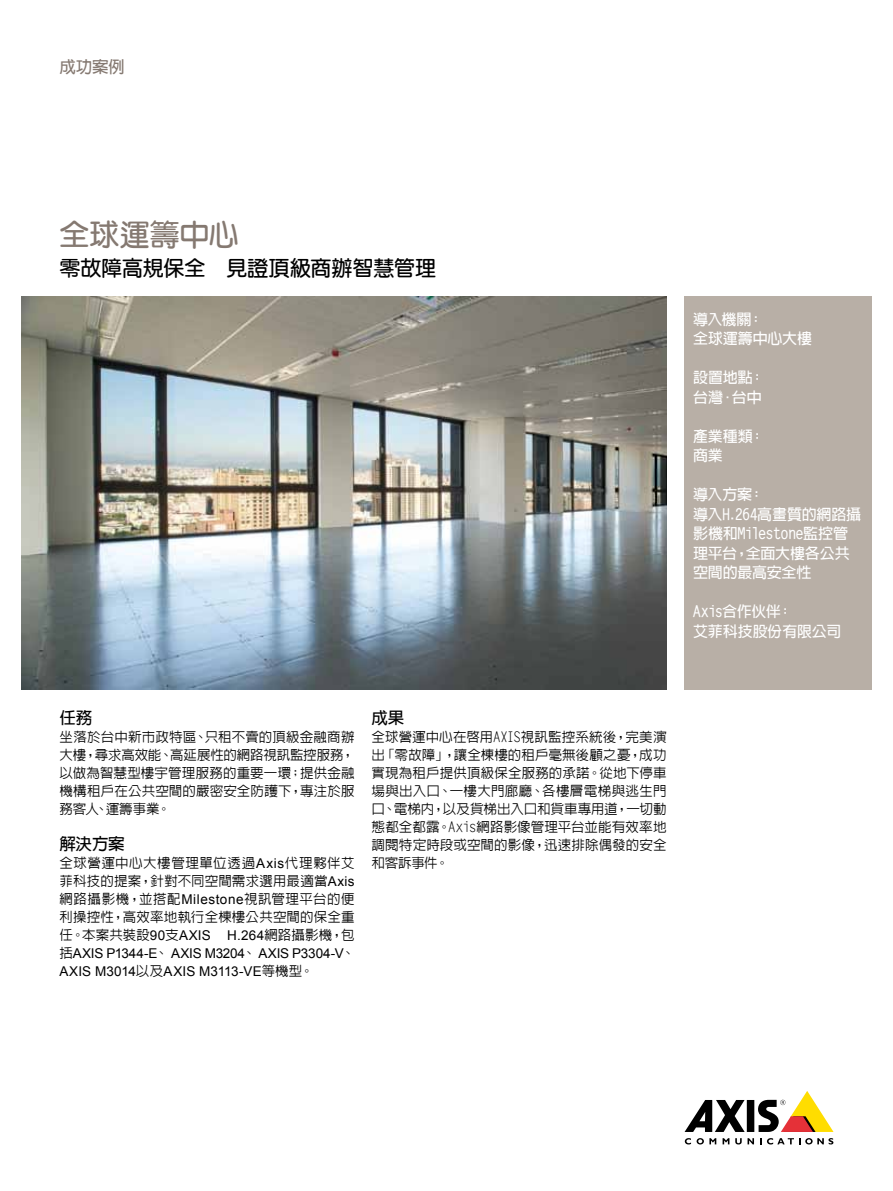
<style>
.page{position:relative;width:893px;height:1191px;background:#fff}
.page>*{position:absolute;margin:0;border:0;box-sizing:border-box;transform-origin:0 0}
.t1{font:700 30px "Yen Round";letter-spacing:.005em;color:#857971}
.t2{font:700 21px "Yen Round";letter-spacing:-.005em;color:#000}
.t3{font:700 16.5px "Lin Gothic";letter-spacing:-.015em;color:#000}
.t4{font:700 16.5px "Lin Gothic";color:#857971}
.t5{font:700 15px/19.5px "Lin Gothic";letter-spacing:-.015em;color:#fff}
.t6{font:500 13.5px/18px "Lin Gothic";letter-spacing:.01em;color:#000;text-align:justify}
.t7{font:13.5px/18px "Arial";letter-spacing:-.01em;color:#000}
.s1{font-family:"Arial";font-weight:400}
.s2{font-family:"Lin Gothic";font-weight:500}
</style>
<div class="page">
<div style="left:747px;top:1100px;width:7px;height:32px;background:#000"></div>
<svg style="left:685px;top:1100px;width:60px;height:32px"></svg>
<svg style="left:758px;top:1091px;width:75px;height:41px"></svg>
<svg style="left:685px;top:1138px;width:6px;height:6px"></svg>
<svg style="left:697px;top:1138px;width:19px;height:6px"></svg>
<svg style="left:723px;top:1138px;width:6px;height:6px"></svg>
<svg style="left:735px;top:1138px;width:19px;height:6px"></svg>
<svg style="left:760px;top:1138px;width:73px;height:6px"></svg>
<div style="left:684px;top:296px;width:188px;height:393px;background:#b8afa6"></div>
<img style="left:21px;top:296px;width:645px;height:393px">
<p class="t4" style="left:60px;top:58px;width:67px">成功案例</p>
<h1 class="t1" style="left:60px;top:219px;width:181px">全球運籌中心</h1>
<h2 class="t2" style="left:60px;top:257px;width:378px">零故障高規保全　見證頂級商辦智慧管理</h2>
<p class="t5" style="left:693px;top:309px;width:120px">導入機關：<br>全球運籌中心大樓</p>
<p class="t5" style="left:693px;top:368px;width:73px">設置地點：台灣．台中</p>
<p class="t5" style="left:693px;top:426px;width:73px">產業種類：商業</p>
<p class="t5" style="left:693px;top:485px;width:170px">導入方案：<br>導入H.264高畫質的網路攝影機和Milestone監控管理平台，全面大樓各公共空間的最高安全性</p>
<p class="t5" style="left:693px;top:602px;width:150px">Axis合作伙伴：<br>艾菲科技股份有限公司</p>
<p class="t3" style="left:60px;top:708px;width:34px">任務</p>
<p class="t6" style="left:60px;top:727px;width:297px">坐落於台中新市政特區、只租不賣的頂級金融商辦大樓，尋求高效能、高延展性的網路視訊監控服務，以做為智慧型樓宇管理服務的重要一環；提供金融機構租戶在公共空間的嚴密安全防護下，專注於服務客人、運籌事業。</p>
<p class="t3" style="left:60px;top:834px;width:67px">解決方案</p>
<p class="t6" style="left:60px;top:853px;width:297px">全球營運中心大樓管理單位透過<span class="s1">Axis</span>代理夥伴艾菲科技的提案，針對不同空間需求選用最適當<span class="s1">Axis</span>網路攝影機，並搭配<span class="s1">Milestone</span>視訊管理平台的便利操控性，高效率地執行全棟樓公共空間的保全重任。本案共裝設<span class="s1">90</span>支<span class="s1">AXIS H.264</span>網路攝影機，包</p>
<p class="t7" style="left:60px;top:944px;width:296px"><span class="s2">括</span>AXIS P1344-E<span class="s2">、</span> AXIS M3204<span class="s2">、</span> AXIS P3304-V<span class="s2">、<br></span>AXIS M3014<span class="s2">以及</span>AXIS M3113-VE<span class="s2">等機型。</span></p>
<p class="t3" style="left:372px;top:708px;width:34px">成果</p>
<p class="t6" style="left:372px;top:727px;width:296px">全球營運中心在啟用AXIS視訊監控系統後，完美演出「零故障」，讓全棟樓的租戶毫無後顧之憂，成功實現為租戶提供頂級保全服務的承諾。從地下停車場與出入口、一樓大門廊廳、各樓層電梯與逃生門口、電梯內，以及貨梯出入口和貨車專用道，一切動態都全都露。Axis網路影像管理平台並能有效率地調閱特定時段或空間的影像，迅速排除偶發的安全和客訴事件。</p>
</div>
